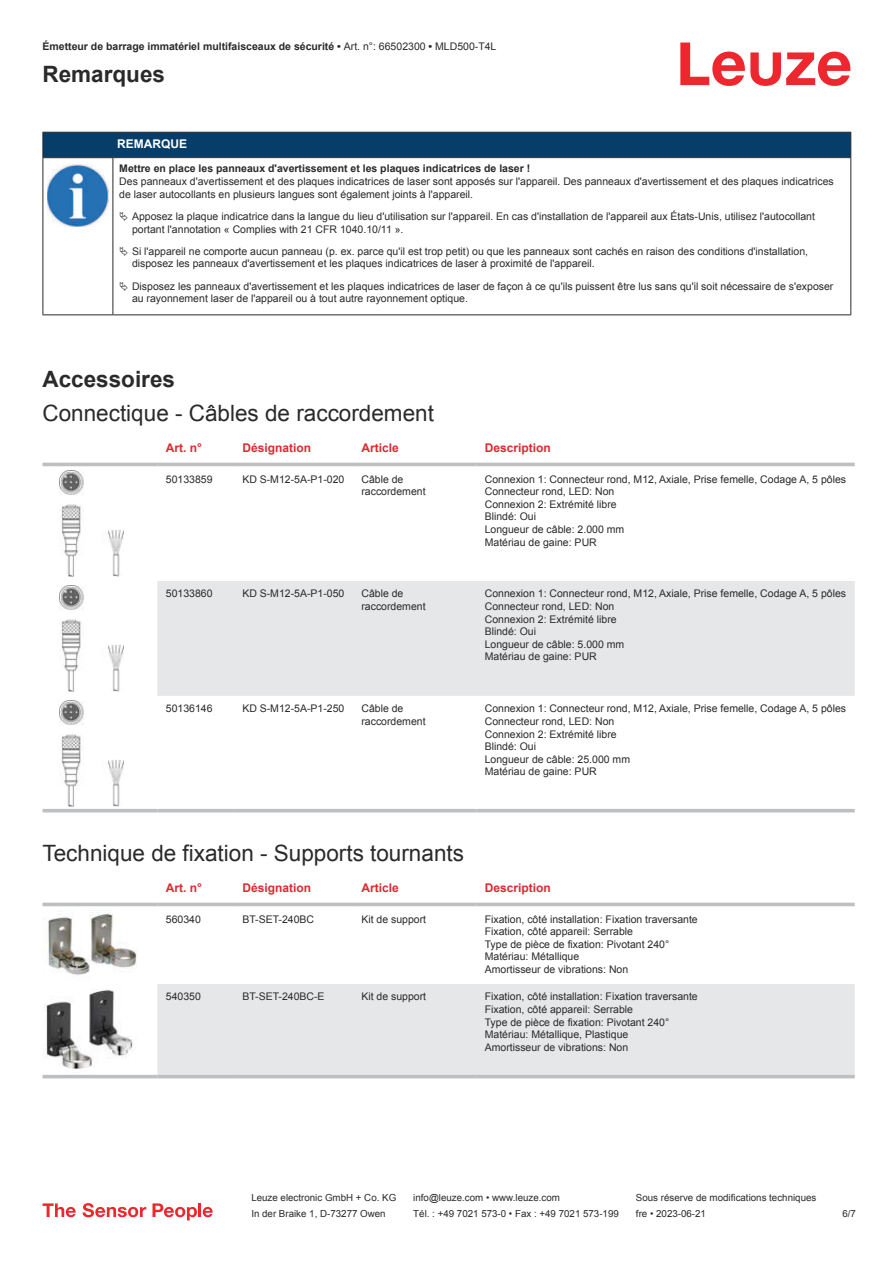
<style>
.page{position:relative;width:893px;height:1263px;background:#fff}
.page>*{position:absolute;margin:0;border:0;box-sizing:border-box;transform-origin:0 0}
.t1{font:22.5px "Arial";color:#2b292a}
.t2{font:700 22.5px "Arial";color:#2b292a}
.t3{font:700 12px "Arial";color:#db2a30}
.t4{font:700 12px "Arial";color:#fff}
.t5{font:10.5px/12.6px "Arial";color:#2b292a}
.t6{font:700 10.5px "Arial";color:#2b292a}
.t7{font:9.75px "Arial";color:#2b292a}
.s1{font-weight:400}
</style>
<div class="page">
<svg style="left:680px;top:43px;width:170px;height:43px"></svg>
<svg style="left:43px;top:462px;width:812px;height:351px"></svg>
<div style="left:157px;top:581px;width:698px;height:115px;background:#e6e7e9"></div>
<hr style="left:43px;top:463px;width:114px;height:3px;background:#bdbfc1">
<hr style="left:157px;top:463px;width:77px;height:3px;background:#bdbfc1">
<hr style="left:234px;top:463px;width:119px;height:3px;background:#bdbfc1">
<hr style="left:353px;top:463px;width:123px;height:3px;background:#bdbfc1">
<hr style="left:476px;top:463px;width:379px;height:3px;background:#bdbfc1">
<hr style="left:43px;top:809px;width:114px;height:3px;background:#bdbfc1">
<hr style="left:157px;top:809px;width:77px;height:3px;background:#bdbfc1">
<hr style="left:234px;top:809px;width:119px;height:3px;background:#bdbfc1">
<hr style="left:353px;top:809px;width:123px;height:3px;background:#bdbfc1">
<hr style="left:476px;top:809px;width:379px;height:3px;background:#bdbfc1">
<img style="left:59px;top:470px;width:65px;height:107px">
<img style="left:59px;top:585px;width:65px;height:107px">
<img style="left:59px;top:700px;width:65px;height:106px">
<svg style="left:43px;top:902px;width:812px;height:177px"></svg>
<div style="left:157px;top:984px;width:698px;height:91px;background:#e6e7e9"></div>
<hr style="left:43px;top:903px;width:114px;height:3px;background:#bdbfc1">
<hr style="left:157px;top:903px;width:77px;height:3px;background:#bdbfc1">
<hr style="left:234px;top:903px;width:119px;height:3px;background:#bdbfc1">
<hr style="left:353px;top:903px;width:123px;height:3px;background:#bdbfc1">
<hr style="left:476px;top:903px;width:379px;height:3px;background:#bdbfc1">
<hr style="left:43px;top:1075px;width:114px;height:3px;background:#bdbfc1">
<hr style="left:157px;top:1075px;width:77px;height:3px;background:#bdbfc1">
<hr style="left:234px;top:1075px;width:119px;height:3px;background:#bdbfc1">
<hr style="left:353px;top:1075px;width:123px;height:3px;background:#bdbfc1">
<hr style="left:476px;top:1075px;width:379px;height:3px;background:#bdbfc1">
<img style="left:43px;top:910px;width:97px;height:69px">
<img style="left:43px;top:988px;width:97px;height:84px">
<svg style="left:43px;top:1203px;width:33px;height:14px"></svg>
<svg style="left:83px;top:1203px;width:63px;height:14px"></svg>
<svg style="left:153px;top:1203px;width:44px;height:17px"></svg>
<hr style="left:198px;top:1203px;width:3px;height:14px;background:#ed272d">
<svg style="left:203px;top:1207px;width:10px;height:10px"></svg>
<svg style="left:44px;top:158px;width:806px;height:156px"></svg>
<div style="left:43px;top:132px;width:808px;height:26px;background:#063d69"></div>
<hr style="left:113px;top:157px;width:738px;height:1px;background:#2b292a">
<hr style="left:43px;top:158px;width:1px;height:152px;background:#2b292a">
<hr style="left:113px;top:158px;width:1px;height:152px;background:#2b292a">
<hr style="left:850px;top:158px;width:1px;height:152px;background:#2b292a">
<hr style="left:43px;top:314px;width:70px;height:1px;background:#2b292a">
<hr style="left:113px;top:314px;width:738px;height:1px;background:#2b292a">
<img style="left:47px;top:164px;width:61px;height:63px">
<svg style="left:115px;top:159px;width:734px;height:152px"></svg>
<svg style="left:120px;top:212px;width:8px;height:9px"></svg>
<svg style="left:120px;top:246px;width:8px;height:10px"></svg>
<svg style="left:120px;top:281px;width:8px;height:10px"></svg>
<p class="t6" style="left:43px;top:43px;width:455px">Émetteur de barrage immatériel multifaisceaux de sécurité • <span class="s1">Art. n°: 66502300</span> • <span class="s1">MLD500-T4L</span></p>
<h1 class="t2" style="left:43px;top:66px;width:124px">Remarques</h1>
<p class="t4" style="left:117px;top:139px;width:71px">REMARQUE</p>
<p class="t6" style="left:119px;top:165px;width:413px">Mettre en place les panneaux d'avertissement et les plaques indicatrices de laser !</p>
<p class="t5" style="left:119px;top:176px;width:716px">Des panneaux d'avertissement et des plaques indicatrices de laser sont apposés sur l'appareil. Des panneaux d'avertissement et des plaques indicatrices de laser autocollants en plusieurs langues sont également joints à l'appareil.</p>
<p class="t5" style="left:132px;top:211px;width:684px">Apposez la plaque indicatrice dans la langue du lieu d'utilisation sur l'appareil. En cas d'installation de l'appareil aux États-Unis, utilisez l'autocollant portant l'annotation « Complies with 21 CFR 1040.10/11 ».</p>
<p class="t5" style="left:132px;top:246px;width:678px">Si l'appareil ne comporte aucun panneau (p. ex. parce qu'il est trop petit) ou que les panneaux sont cachés en raison des conditions d'installation, disposez les panneaux d'avertissement et les plaques indicatrices de laser à proximité de l'appareil.</p>
<p class="t5" style="left:132px;top:281px;width:703px">Disposez les panneaux d'avertissement et les plaques indicatrices de laser de façon à ce qu'ils puissent être lus sans qu'il soit nécessaire de s'exposer au rayonnement laser de l'appareil ou à tout autre rayonnement optique.</p>
<h1 class="t2" style="left:43px;top:371px;width:134px">Accessoires</h1>
<h1 class="t1" style="left:43px;top:405px;width:393px">Connectique - Câbles de raccordement</h1>
<p class="t3" style="left:166px;top:443px;width:38px">Art. n°</p>
<p class="t3" style="left:242px;top:443px;width:70px">Désignation</p>
<p class="t3" style="left:361px;top:443px;width:39px">Article</p>
<p class="t3" style="left:485px;top:443px;width:68px">Description</p>
<p class="t5" style="left:166px;top:474px;width:48px">50133859</p>
<p class="t5" style="left:242px;top:474px;width:104px">KD S-M12-5A-P1- 020</p>
<p class="t5" style="left:361px;top:474px;width:66px">Câble de raccordement</p>
<p class="t5" style="left:485px;top:474px;width:363px">Connexion 1: Connecteur rond, M12, Axiale, Prise femelle, Codage A, 5 pôles<br>Connecteur rond, LED: Non<br>Connexion 2: Extrémité libre<br>Blindé: Oui<br>Longueur de câble: 2.000 mm<br>Matériau de gaine: PUR</p>
<p class="t5" style="left:166px;top:588px;width:48px">50133860</p>
<p class="t5" style="left:242px;top:588px;width:104px">KD S-M12-5A-P1- 050</p>
<p class="t5" style="left:361px;top:588px;width:66px">Câble de raccordement</p>
<p class="t5" style="left:485px;top:588px;width:363px">Connexion 1: Connecteur rond, M12, Axiale, Prise femelle, Codage A, 5 pôles<br>Connecteur rond, LED: Non<br>Connexion 2: Extrémité libre<br>Blindé: Oui<br>Longueur de câble: 5.000 mm<br>Matériau de gaine: PUR</p>
<p class="t5" style="left:166px;top:703px;width:48px">50136146</p>
<p class="t5" style="left:242px;top:703px;width:104px">KD S-M12-5A-P1- 250</p>
<p class="t5" style="left:361px;top:703px;width:66px">Câble de raccordement</p>
<p class="t5" style="left:485px;top:703px;width:363px">Connexion 1: Connecteur rond, M12, Axiale, Prise femelle, Codage A, 5 pôles<br>Connecteur rond, LED: Non<br>Connexion 2: Extrémité libre<br>Blindé: Oui<br>Longueur de câble: 25.000 mm<br>Matériau de gaine: PUR</p>
<h1 class="t1" style="left:43px;top:845px;width:423px">Technique de fixation - Supports tournants</h1>
<p class="t3" style="left:166px;top:883px;width:38px">Art. n°</p>
<p class="t3" style="left:242px;top:883px;width:70px">Désignation</p>
<p class="t3" style="left:361px;top:883px;width:39px">Article</p>
<p class="t3" style="left:485px;top:883px;width:68px">Description</p>
<p class="t5" style="left:166px;top:914px;width:37px">560340</p>
<p class="t5" style="left:242px;top:914px;width:73px">BT-SET-240BC</p>
<p class="t5" style="left:361px;top:914px;width:66px">Kit de support</p>
<p class="t5" style="left:485px;top:914px;width:215px">Fixation, côté installation: Fixation traversante Fixation, côté appareil: Serrable<br>Type de pièce de fixation: Pivotant 240° Matériau: Métallique<br>Amortisseur de vibrations: Non</p>
<p class="t5" style="left:166px;top:991px;width:37px">540350</p>
<p class="t5" style="left:242px;top:991px;width:84px">BT-SET-240BC-E</p>
<p class="t5" style="left:361px;top:991px;width:66px">Kit de support</p>
<p class="t5" style="left:485px;top:991px;width:215px">Fixation, côté installation: Fixation traversante Fixation, côté appareil: Serrable<br>Type de pièce de fixation: Pivotant 240° Matériau: Métallique, Plastique<br>Amortisseur de vibrations: Non</p>
<p class="t7" style="left:251px;top:1194px;width:146px">Leuze electronic GmbH + Co. KG</p>
<p class="t7" style="left:413px;top:1194px;width:148px">info@leuze.com • www.leuze.com</p>
<p class="t7" style="left:636px;top:1194px;width:182px">Sous réserve de modifications techniques</p>
<p class="t7" style="left:251px;top:1210px;width:136px">In der Braike 1, D-73277 Owen</p>
<p class="t7" style="left:413px;top:1210px;width:207px">Tél. : +49 7021 573-0 • Fax : +49 7021 573-199</p>
<p class="t7" style="left:636px;top:1210px;width:72px">fre • 2023-06-21</p>
<p class="t7" style="left:842px;top:1210px;width:15px">6 /7</p>
</div>
